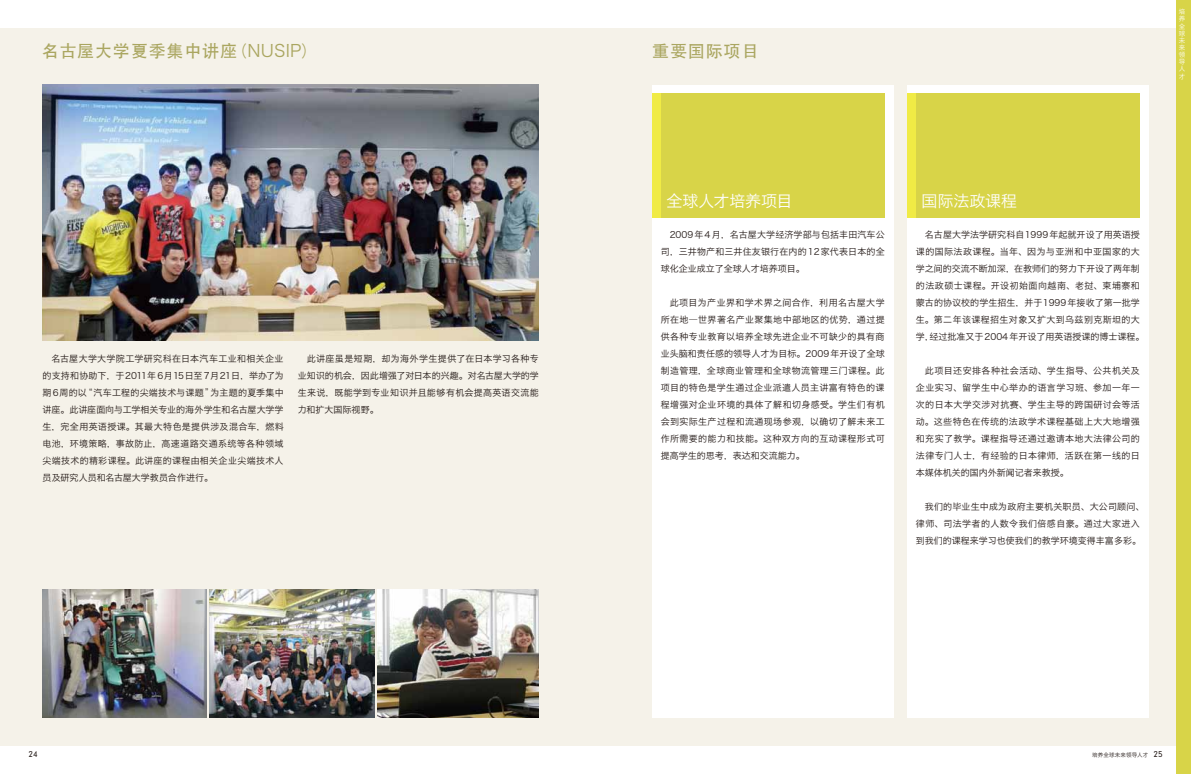
<style>
.page{position:relative;width:1191px;height:774px;background:#fff}
.page>*{position:absolute;margin:0;border:0;box-sizing:border-box;transform-origin:0 0}
.t1{font:17px "ST Heiti";letter-spacing:.05em;color:#aaa660}
.t2{font:16px "Hiragino Sans GB W3";letter-spacing:-.01em;color:#fff}
.t3{font:9px/17px "Hiragino Sans GB W3";letter-spacing:.015em;color:#221815;text-align:justify}
.t4{font:8px "Geometric 706 BT Medium B";color:#221815}
.t5{font:6.5px/7.2px "Hiragino Sans GB W3";color:#fff;text-align:justify}
.t6{font:5.5px "Hiragino Sans GB W3";letter-spacing:.025em;color:#221815}
.s1{font-family:"Gothic BBB Pro";font-weight:500;font-size:16px}
.s2{font-family:"Hira Kaku Pro N W3"}
.s3{font-family:"Geometric 706 BT Medium B";font-size:8px}
</style>
<div class="page">
<div style="left:595px;top:28px;width:596px;height:718px;background:#f5f2e9"></div>
<div style="left:0;top:28px;width:595px;height:718px;background:#f5f2e9"></div>
<div style="left:1176px;top:0;width:15px;height:774px;background:#d8d448"></div>
<div style="left:907px;top:85px;width:241px;height:632px;background:#fff"></div>
<div style="left:652px;top:85px;width:241px;height:632px;background:#fff"></div>
<div style="left:916px;top:94px;width:224px;height:124px;background:#d8d448"></div>
<div style="left:660px;top:94px;width:224px;height:124px;background:#d8d448"></div>
<div style="left:652px;top:94px;width:8px;height:124px;background:#f0eb45"></div>
<div style="left:907px;top:94px;width:9px;height:124px;background:#f0eb45"></div>
<img style="left:42px;top:85px;width:497px;height:255px">
<img style="left:210px;top:590px;width:164px;height:127px">
<img style="left:377px;top:590px;width:162px;height:127px">
<img style="left:43px;top:590px;width:164px;height:127px">
<p class="t1" style="left:42px;top:42px;width:277px">名古屋大学夏季集中讲座<span class="s1">（</span><span class="s2">NUSIP</span><span class="s1">）</span></p>
<p class="t1" style="left:652px;top:42px;width:108px">重要国际项目</p>
<p class="t5" style="left:1178px;top:8px;width:8px">培养全球未来领导人才</p>
<p class="t3" style="left:43px;top:350px;width:243px">　名古屋大学大学院工学研究科在日本汽车工业和相关企业的支持和协助下，于2011年6月15日至7月21日，举办了为期6周的以“汽车工程的尖端技术与课题”为主题的夏季集中讲座。此讲座面向与工学相关专业的海外学生和名古屋大学学生，完全用英语授课。其最大特色是提供涉及混合车，燃料电池，环境策略，事故防止，高速道路交通系统等各种领域尖端技术的精彩课程。此讲座的课程由相关企业尖端技术人员及研究人员和名古屋大学教员合作进行。</p>
<p class="t3" style="left:298px;top:350px;width:243px">　此讲座虽是短期，却为海外学生提供了在日本学习各种专业知识的机会，因此增强了对日本的兴趣。对名古屋大学的学生来说，既能学到专业知识并且能够有机会提高英语交流能力和扩大国际视野。</p>
<p class="t2" style="left:666px;top:191px;width:128px">全球人才培养项目</p>
<p class="t2" style="left:921px;top:191px;width:97px">国际法政课程</p>
<p class="t3" style="left:660px;top:226px;width:225px">　2009年4月，名古屋大学经济学部与包括丰田汽车公司，三井物产和三井住友银行在内的12家代表日本的全球化企业成立了全球人才培养项目。</p>
<p class="t3" style="left:660px;top:294px;width:225px">　此项目为产业界和学术界之间合作，利用名古屋大学所在地―世界著名产业聚集地中部地区的优势，通过提供各种专业教育以培养全球先进企业不可缺少的具有商业头脑和责任感的领导人才为目标。2009年开设了全球制造管理，全球商业管理和全球物流管理三门课程。此项目的特色是学生通过企业派遣人员主讲富有特色的课程增强对企业环境的具体了解和切身感受。学生们有机会到实际生产过程和流通现场参观，以确切了解未来工作所需要的能力和技能。这种双方向的互动课程形式可提高学生的思考，表达和交流能力。</p>
<p class="t3" style="left:916px;top:225px;width:230px;text-align:left">　名古屋大学法学研究科自1999年起就开设了用英语授课的国际法政课程。当年、因为与亚洲和中亚国家的大学之间的交流不断加深，在教师们的努力下开设了两年制的法政硕士课程。开设初始面向越南、老挝、柬埔寨和蒙古的协议校的学生招生，并于1999年接收了第一批学生。第二年该课程招生对象又扩大到乌兹别克斯坦的大学，经过批准又于2004年开设了用英语授课的博士课程。</p>
<p class="t3" style="left:916px;top:362px;width:225px">　此项目还安排各种社会活动、学生指导、公共机关及企业实习、留学生中心举办的语言学习班、参加一年一次的日本大学交涉对抗赛、学生主导的跨国研讨会等活动。这些特色在传统的法政学术课程基础上大大地增强和充实了教学。课程指导还通过邀请本地大法律公司的法律专门人士，有经验的日本律师，活跃在第一线的日本媒体机关的国内外新闻记者来教授。</p>
<p class="t3" style="left:916px;top:498px;width:230px;text-align:left">　我们的毕业生中成为政府主要机关职员、大公司顾问、律师、司法学者的人数令我们倍感自豪。通过大家进入到我们的课程来学习也使我们的教学环境变得丰富多彩。</p>
<p class="t4" style="left:28px;top:749px;width:11px">24</p>
<p class="t6" style="left:1092px;top:751px;width:72px">培养全球未来领导人才 <span class="s3">25</span></p>
</div>
